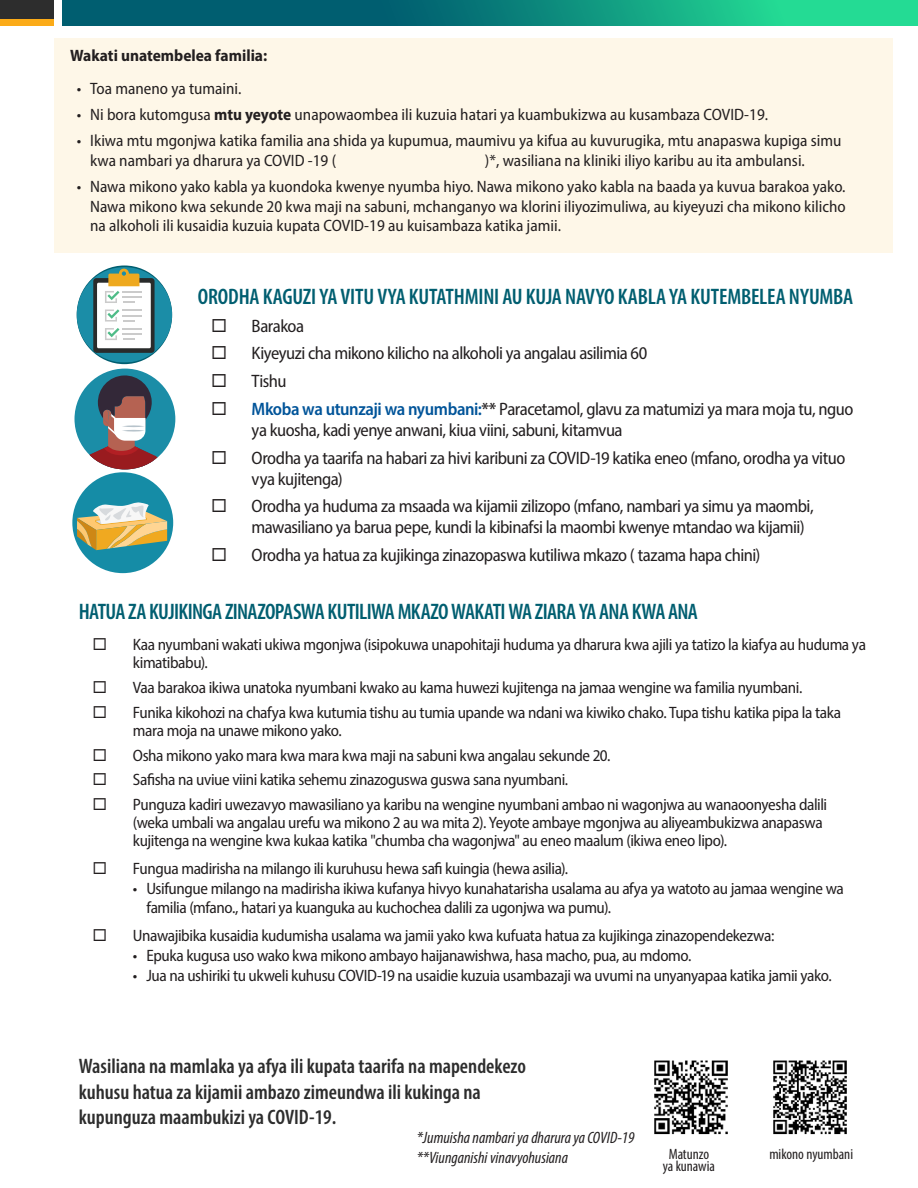
<style>
.page{position:relative;width:918px;height:1188px;background:#fff}
.page>*{position:absolute;margin:0;border:0;box-sizing:border-box;transform-origin:0 0}
.t1{font:600 condensed 22.5px "Myriad Pro";letter-spacing:-.02em;color:#005e70}
.t2{font:600 condensed 21px/25.2px "Myriad Pro";color:#2d2d2d}
.t3{font:semi-condensed 18px/27.8px "Myriad Pro";letter-spacing:-.03em;color:#231f20}
.t4{font:semi-condensed 16.5px/24.8px "Myriad Pro";letter-spacing:-.025em;color:#231f20}
.t5{font:semi-condensed 16.5px/19.5px "Myriad Pro";color:#231f20}
.t6{font:italic condensed 16.5px/19.5px "Myriad Pro";color:#231f20}
.t7{font:700 semi-condensed 16.5px "Myriad Pro";color:#231f20}
.t8{font:condensed 15px/12px "Myriad Pro";color:#231f20;text-align:center}
.s1{font-weight:700}
.s2{font-weight:600;color:#005499}
.s3{font-weight:600}
</style>
<div class="page">
<div style="left:55px;top:38px;width:838px;height:215px;background:#fef7e8"></div>
<div style="left:0;top:0;width:54px;height:19px;background:#2d2d2d"></div>
<div style="left:0;top:19px;width:54px;height:7px;background:#fbab18"></div>
<svg style="left:62px;top:0;width:856px;height:26px;background:#0d8c7d"></svg>
<svg style="left:77px;top:267px;width:95px;height:96px"></svg>
<div style="left:72px;top:472px;width:101px;height:101px;background:#158ca6;border-radius:50%"></div>
<svg style="left:77px;top:502px;width:90px;height:48px"></svg>
<div style="left:75px;top:369px;width:100px;height:100px;background:#1b8da7;border-radius:50%"></div>
<svg style="left:75px;top:375px;width:91px;height:94px"></svg>
<hr style="left:122px;top:425px;width:23px;height:2px;background:#b7c3cb;border-radius:50%">
<hr style="left:122px;top:430px;width:23px;height:2px;background:#b7c3cb;border-radius:50%">
<img style="left:654px;top:1060px;width:74px;height:75px">
<img style="left:773px;top:1060px;width:74px;height:75px">
<p class="t7" style="left:70px;top:45px;width:199px">Wakati unatembelea familia:</p>
<p class="t5" style="left:77px;top:78px;width:166px">• Toa maneno ya tumaini.</p>
<p class="t5" style="left:77px;top:105px;width:693px">• Ni bora kutomgusa <span class="s1">mtu yeyote</span> unapowaombea ili kuzuia hatari ya kuambukizwa au kusambaza COVID-19.</p>
<p class="t5" style="left:90px;top:131px;width:753px;text-indent:-13px">• Ikiwa mtu mgonjwa katika familia ana shida ya kupumua, maumivu ya kifua au kuvurugika, mtu anapaswa kupiga simu kwa nambari ya dharura ya COVID -19 (</p>
<p class="t5" style="left:485px;top:150px;width:321px">)*, wasiliana na kliniki iliyo karibu au ita ambulansi.</p>
<p class="t4" style="left:90px;top:177px;width:757px;line-height:19.5px;text-align:justify;text-indent:-13px">• Nawa mikono yako kabla ya kuondoka kwenye nyumba hiyo. Nawa mikono yako kabla na baada ya kuvua barakoa yako.<br>Nawa mikono kwa sekunde 20 kwa maji na sabuni, mchanganyo wa klorini iliyozimuliwa, au kiyeyuzi cha mikono kilicho na alkoholi ili kusaidia kuzuia kupata COVID-19 au kuisambaza katika jamii.</p>
<h1 class="t1" style="left:198px;top:283px;width:657px">ORODHA KAGUZI YA VITU VYA KUTATHMINI AU KUJA NAVYO KABLA YA KUTEMBELEA NYUMBA</h1>
<p class="t3" style="left:252px;top:311px;width:603px">Barakoa<br>Kiyeyuzi cha mikono kilicho na alkoholi ya angalau asilimia 60<br>Tishu<br><span class="s2">Mkoba wa utunzaji wa nyumbani:</span><span class="s3">**</span> Paracetamol, glavu za matumizi ya mara moja tu, nguo</p>
<p class="t3" style="left:252px;top:416px;width:595px">ya kuosha, kadi yenye anwani, kiua viini, sabuni, kitamvua<br>Orodha ya taarifa na habari za hivi karibuni za COVID-19 katika eneo (mfano, orodha ya vituo</p>
<p class="t3" style="left:252px;top:464px;width:564px">vya kujitenga)<br>Orodha ya huduma za msaada wa kijamii zilizopo (mfano, nambari ya simu ya maombi,</p>
<p class="t3" style="left:252px;top:513px;width:555px">mawasiliano ya barua pepe, kundi la kibinafsi la maombi kwenye mtandao wa kijamii)<br>Orodha ya hatua za kujikinga zinazopaswa kutiliwa mkazo ( tazama hapa chini)</p>
<h1 class="t1" style="left:79px;top:597px;width:621px">HATUA ZA KUJIKINGA ZINAZOPASWA KUTILIWA MKAZO WAKATI WA ZIARA YA ANA KWA ANA</h1>
<p class="t4" style="left:133px;top:636px;width:735px;line-height:18px">Kaa nyumbani wakati ukiwa mgonjwa (isipokuwa unapohitaji huduma ya dharura kwa ajili ya tatizo la kiafya au huduma ya kimatibabu).</p>
<p class="t4" style="left:133px;top:675px;width:710px">Vaa barakoa ikiwa unatoka nyumbani kwako au kama huwezi kujitenga na jamaa wengine wa familia nyumbani.<br>Funika kikohozi na chafya kwa kutumia tishu au tumia upande wa ndani wa kiwiko chako. Tupa tishu katika pipa la taka</p>
<p class="t4" style="left:133px;top:718px;width:696px">mara moja na unawe mikono yako.<br>Osha mikono yako mara kwa mara kwa maji na sabuni kwa angalau sekunde 20.<br>Safisha na uviue viini katika sehemu zinazoguswa guswa sana nyumbani.<br>Punguza kadiri uwezavyo mawasiliano ya karibu na wengine nyumbani ambao ni wagonjwa au wanaoonyesha dalili</p>
<p class="t4" style="left:133px;top:813px;width:691px;line-height:18px">(weka umbali wa angalau urefu wa mikono 2 au wa mita 2). Yeyote ambaye mgonjwa au aliyeambukizwa anapaswa kujitenga na wengine kwa kukaa katika "chumba cha wagonjwa" au eneo maalum (ikiwa eneo lipo).</p>
<p class="t4" style="left:133px;top:856px;width:437px">Fungua madirisha na milango ili kuruhusu hewa safi kuingia (hewa asilia).</p>
<p class="t4" style="left:146px;top:878px;width:699px;line-height:19.8px;text-indent:-13px">• Usifungue milango na madirisha ikiwa kufanya hivyo kunahatarisha usalama au afya ya watoto au jamaa wengine wa familia (mfano., hatari ya kuanguka au kuchochea dalili za ugonjwa wa pumu).</p>
<p class="t4" style="left:133px;top:923px;width:643px">Unawajibika kusaidia kudumisha usalama wa jamii yako kwa kufuata hatua za kujikinga zinazopendekezwa:</p>
<p class="t4" style="left:133px;top:943px;width:560px">• Epuka kugusa uso wako kwa mikono ambayo haijanawishwa, hasa macho, pua, au mdomo.</p>
<p class="t4" style="left:133px;top:963px;width:700px">• Jua na ushiriki tu ukweli kuhusu COVID-19 na usaidie kuzuia usambazaji wa uvumi na unyanyapaa katika jamii yako.</p>
<p class="t2" style="left:79px;top:1054px;width:449px">Wasiliana na mamlaka ya afya ili kupata taarifa na mapendekezo kuhusu hatua za kijamii ambazo zimeundwa ili kukinga na kupunguza maambukizi ya COVID-19.</p>
<p class="t6" style="left:417px;top:1128px;width:219px">*Jumuisha nambari ya dharura ya COVID-19 **Viunganishi vinavyohusiana</p>
<p class="t8" style="left:663px;top:1148px;width:54px">Matunzo ya kunawia</p>
<p class="t8" style="left:769px;top:1148px;width:85px">mikono nyumbani</p>
</div>
